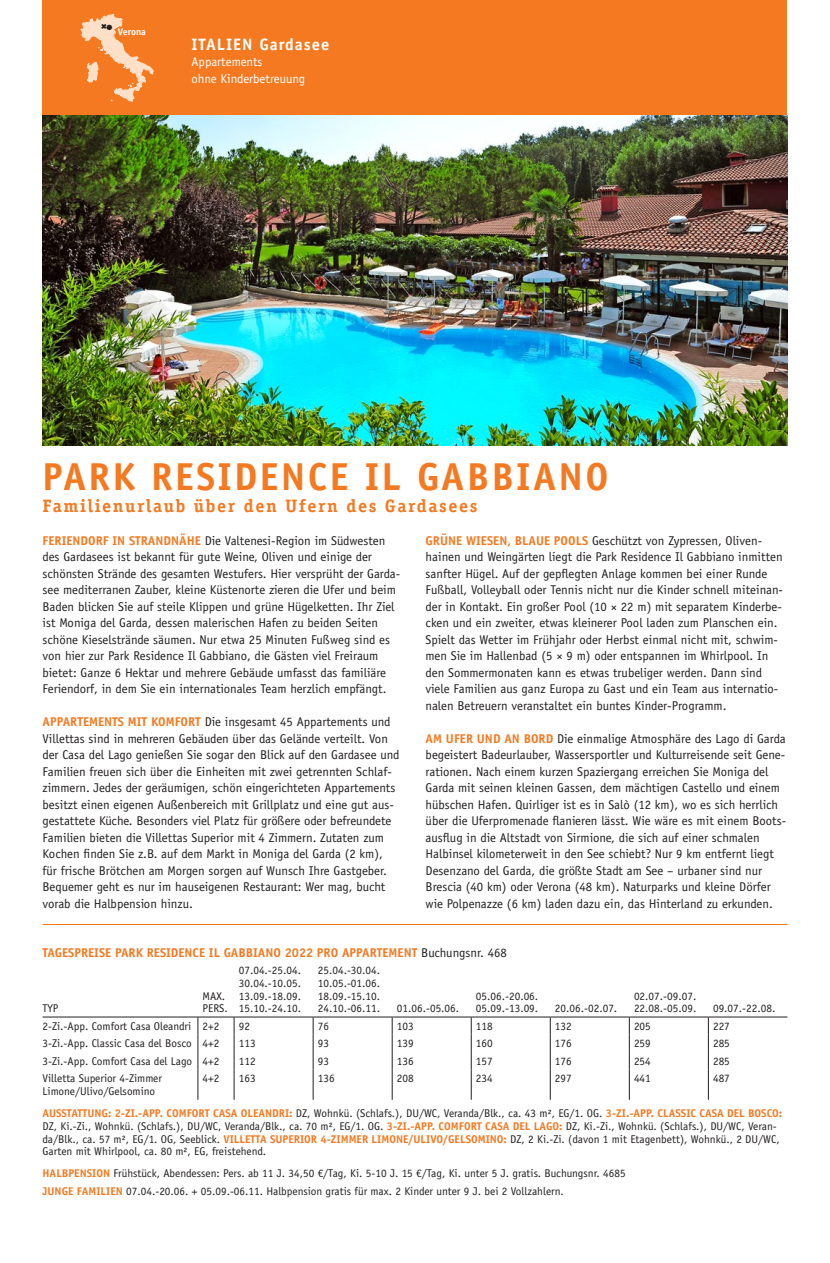
<style>
.page{position:relative;width:830px;height:1263px;background:#fff}
.page>*{position:absolute;margin:0;border:0;box-sizing:border-box;transform-origin:0 0}
.t1{font:700 39px "Officina Sans Std";letter-spacing:.06em;color:#f47921}
.t2{font:700 18px "Officina Serif Std";letter-spacing:.09em;color:#f47921}
.t3{font:700 16.5px "Officina Sans Std";letter-spacing:.06em;color:#fff}
.t4{font:12.75px/16.5px "Officina Sans Std";color:#231f20}
.t5{font:700 12.75px "Officina Sans Std";color:#f47921}
.t6{font:12.75px "Officina Sans Std";color:#fff}
.t7{font:11.25px/12.8px "Officina Sans Std";color:#231f20}
.t8{font:700 9.75px "Officina Sans Std";color:#fff}
.s1{font-weight:700;color:#f47921}
.s2{font-weight:400;color:#231f20}
</style>
<div class="page">
<div style="left:43px;top:0;width:744px;height:116px;background:#f47921"></div>
<img style="left:43px;top:116px;width:744px;height:330px">
<hr style="left:43px;top:1017px;width:155px;height:1px;background:#231f20">
<hr style="left:198px;top:1017px;width:36px;height:1px;background:#231f20">
<hr style="left:234px;top:1017px;width:79px;height:1px;background:#231f20">
<hr style="left:313px;top:1017px;width:79px;height:1px;background:#231f20">
<hr style="left:392px;top:1017px;width:79px;height:1px;background:#231f20">
<hr style="left:471px;top:1017px;width:79px;height:1px;background:#231f20">
<hr style="left:550px;top:1017px;width:79px;height:1px;background:#231f20">
<hr style="left:629px;top:1017px;width:79px;height:1px;background:#231f20">
<hr style="left:708px;top:1017px;width:79px;height:1px;background:#231f20">
<svg style="left:197px;top:1017px;width:1px;height:52px"></svg>
<svg style="left:233px;top:1017px;width:1px;height:52px"></svg>
<svg style="left:312px;top:1017px;width:1px;height:52px"></svg>
<svg style="left:391px;top:1017px;width:1px;height:52px"></svg>
<svg style="left:470px;top:1017px;width:1px;height:52px"></svg>
<svg style="left:549px;top:1017px;width:1px;height:52px"></svg>
<svg style="left:628px;top:1017px;width:1px;height:52px"></svg>
<svg style="left:707px;top:1017px;width:1px;height:52px"></svg>
<hr style="left:197px;top:1069px;width:1px;height:31px;background:#231f20">
<hr style="left:233px;top:1069px;width:1px;height:31px;background:#231f20">
<hr style="left:312px;top:1069px;width:1px;height:31px;background:#231f20">
<hr style="left:391px;top:1069px;width:1px;height:31px;background:#231f20">
<hr style="left:470px;top:1069px;width:1px;height:31px;background:#231f20">
<hr style="left:549px;top:1069px;width:1px;height:31px;background:#231f20">
<hr style="left:628px;top:1069px;width:1px;height:31px;background:#231f20">
<hr style="left:707px;top:1069px;width:1px;height:31px;background:#231f20">
<hr style="left:43px;top:924px;width:744px;height:1px;background:#f47921">
<svg style="left:80px;top:14px;width:74px;height:88px"></svg>
<p class="t8" style="left:118px;top:25px;width:30px">Verona</p>
<p class="t3" style="left:191px;top:34px;width:139px">ITALIEN Gardasee</p>
<p class="t6" style="left:191px;top:54px;width:72px">Appartements</p>
<p class="t6" style="left:191px;top:71px;width:115px">ohne Kinderbetreuung</p>
<h1 class="t1" style="left:43px;top:453px;width:567px">PARK RESIDENCE IL GABBIANO</h1>
<h2 class="t2" style="left:43px;top:494px;width:436px">Familienurlaub über den Ufern des Gardasees</h2>
<p class="t4" style="left:425px;top:532px;width:359px"><span class="s1">GRÜNE WIESEN, BLAUE POOLS</span> Geschützt von Zypressen, Oliven&shy;hainen und Weingärten liegt die Park Residence Il Gabbiano inmitten sanfter Hügel. Auf der gepflegten Anlage kommen bei einer Runde Fußball, Volleyball oder Tennis nicht nur die Kinder schnell miteinan&shy;der in Kontakt. Ein großer Pool (10 × 22 m) mit separatem Kinderbe&shy;cken und ein zweiter, etwas kleinerer Pool laden zum Planschen ein.<br>Spielt das Wetter im Frühjahr oder Herbst einmal nicht mit, schwim&shy;men Sie im Hallenbad (5 × 9 m) oder entspannen im Whirlpool. In den Sommermonaten kann es etwas trubeliger werden. Dann sind viele Familien aus ganz Europa zu Gast und ein Team aus internatio&shy;nalen Betreuern veranstaltet ein buntes Kinder-Programm.</p>
<p class="t4" style="left:425px;top:730px;width:362px"><span class="s1">AM UFER UND AN BORD</span> Die einmalige Atmosphäre des Lago di Garda begeistert Badeurlauber, Wassersportler und Kulturreisende seit Gene-‑ rationen. Nach einem kurzen Spaziergang erreichen Sie Moniga del Garda mit seinen kleinen Gassen, dem mächtigen Castello und einem hübschen Hafen. Quirliger ist es in Salò (12 km), wo es sich herrlich über die Uferpromenade flanieren lässt. Wie wäre es mit einem Boots&shy;ausflug in die Altstadt von Sirmione, die sich auf einer schmalen Halbinsel kilometerweit in den See schiebt? Nur 9 km entfernt liegt Desenzano del Garda, die größte Stadt am See – urbaner sind nur Brescia (40 km) oder Verona (48 km). Naturparks und kleine Dörfer wie Polpenazze (6 km) laden dazu ein, das Hinterland zu erkunden.</p>
<p class="t4" style="left:43px;top:532px;width:358px"><span class="s1">FERIENDORF IN STRANDNÄHE</span> Die Valtenesi-Region im Südwesten des Gardasees ist bekannt für gute Weine, Oliven und einige der schönsten Strände des gesamten Westufers. Hier versprüht der Garda‑ see mediterranen Zauber, kleine Küstenorte zieren die Ufer und beim Baden blicken Sie auf steile Klippen und grüne Hügelketten. Ihr Ziel ist Moniga del Garda, dessen malerischen Hafen zu beiden Seiten schöne Kieselstrände säumen. Nur etwa 25 Minuten Fußweg sind es von hier zur Park Residence Il Gabbiano, die Gästen viel Freiraum bietet: Ganze 6 Hektar und mehrere Gebäude umfasst das familiäre Feriendorf, in dem Sie ein internationales Team herzlich empfängt.</p>
<p class="t4" style="left:43px;top:713px;width:358px"><span class="s1">APPARTEMENTS MIT KOMFORT</span> Die insgesamt 45 Appartements und Villettas sind in mehreren Gebäuden über das Gelände verteilt. Von der Casa del Lago genießen Sie sogar den Blick auf den Gardasee und Familien freuen sich über die Einheiten mit zwei getrennten Schlaf&shy;zimmern. Jedes der geräumigen, schön eingerichteten Appartements besitzt einen eigenen Außenbereich mit Grillplatz und eine gut aus&shy;gestattete Küche. Besonders viel Platz für größere oder befreundete Familien bieten die Villettas Superior mit 4 Zimmern. Zutaten zum Kochen finden Sie z.B. auf dem Markt in Moniga del Garda (2 km), für frische Brötchen am Morgen sorgen auf Wunsch Ihre Gastgeber.<br>Bequemer geht es nur im hauseigenen Restaurant: Wer mag, bucht vorab die Halbpension hinzu.</p>
<p class="t5" style="left:43px;top:944px;width:465px">TAGESPREISE PARK RESIDENCE IL GABBIANO 2022 PRO APPARTEMENT <span class="s2">Buchungsnr. 468</span></p>
<p class="t7" style="left:43px;top:1002px;width:18px">TYP</p>
<p class="t7" style="left:202px;top:989px;width:27px">MAX.<br>PERS.</p>
<p class="t7" style="left:239px;top:964px;width:64px;text-align:justify">07.04.-25.04.<br>30.04.-10.05.<br>13.09.-18.09.<br>15.10.-24.10.</p>
<p class="t7" style="left:318px;top:964px;width:64px;text-align:justify">25.04.-30.04.<br>10.05.-01.06.<br>18.09.-15.10.<br>24.10.-06.11.</p>
<p class="t7" style="left:396px;top:1002px;width:64px">01.06.-05.06.</p>
<p class="t7" style="left:475px;top:989px;width:64px">05.06.-20.06.<br>05.09.-13.09.</p>
<p class="t7" style="left:554px;top:1002px;width:64px">20.06.-02.07.</p>
<p class="t7" style="left:633px;top:989px;width:64px">02.07.-09.07.<br>22.08.-05.09.</p>
<p class="t7" style="left:712px;top:1002px;width:64px">09.07.-22.08.</p>
<p class="t7" style="left:43px;top:1020px;width:178px">2-Zi.-App. Comfort Casa Oleandri 2+2</p>
<p class="t7" style="left:239px;top:1020px;width:13px">92</p>
<p class="t7" style="left:318px;top:1020px;width:13px">76</p>
<p class="t7" style="left:396px;top:1020px;width:18px">103</p>
<p class="t7" style="left:475px;top:1020px;width:18px">118</p>
<p class="t7" style="left:554px;top:1020px;width:18px">132</p>
<p class="t7" style="left:633px;top:1020px;width:18px">205</p>
<p class="t7" style="left:712px;top:1020px;width:18px">227</p>
<p class="t7" style="left:43px;top:1037px;width:178px">3-Zi.-App. Classic Casa del Bosco 4+2</p>
<p class="t7" style="left:239px;top:1037px;width:18px">113</p>
<p class="t7" style="left:318px;top:1037px;width:13px">93</p>
<p class="t7" style="left:396px;top:1037px;width:18px">139</p>
<p class="t7" style="left:475px;top:1037px;width:18px">160</p>
<p class="t7" style="left:554px;top:1037px;width:18px">176</p>
<p class="t7" style="left:633px;top:1037px;width:18px">259</p>
<p class="t7" style="left:712px;top:1037px;width:18px">285</p>
<p class="t7" style="left:43px;top:1055px;width:178px">3-Zi.-App. Comfort Casa del Lago 4+2</p>
<p class="t7" style="left:239px;top:1055px;width:18px">112</p>
<p class="t7" style="left:318px;top:1055px;width:13px">93</p>
<p class="t7" style="left:396px;top:1055px;width:18px">136</p>
<p class="t7" style="left:475px;top:1055px;width:18px">157</p>
<p class="t7" style="left:554px;top:1055px;width:18px">176</p>
<p class="t7" style="left:633px;top:1055px;width:18px">254</p>
<p class="t7" style="left:712px;top:1055px;width:18px">285</p>
<p class="t7" style="left:43px;top:1072px;width:121px">Villetta Superior 4-Zimmer<br>Limone/Ulivo/Gelsomino</p>
<p class="t7" style="left:202px;top:1072px;width:18px">4+2</p>
<p class="t7" style="left:239px;top:1072px;width:18px">163</p>
<p class="t7" style="left:318px;top:1072px;width:18px">136</p>
<p class="t7" style="left:396px;top:1072px;width:18px">208</p>
<p class="t7" style="left:475px;top:1072px;width:18px">234</p>
<p class="t7" style="left:554px;top:1072px;width:18px">297</p>
<p class="t7" style="left:633px;top:1072px;width:18px">441</p>
<p class="t7" style="left:712px;top:1072px;width:18px">487</p>
<p class="t7" style="left:43px;top:1107px;width:740px"><span class="s1">AUSSTATTUNG: 2-ZI.-APP. COMFORT CASA OLEANDRI:</span> DZ, Wohnkü. (Schlafs.), DU/WC, Veranda/Blk., ca. 43 m², EG/1. OG. <span class="s1">3-ZI.-APP. CLASSIC CASA DEL BOSCO:<br></span>DZ, Ki.-Zi., Wohnkü. (Schlafs.), DU/WC, Veranda/Blk., ca. 70 m², EG/1. OG. <span class="s1">3-ZI.-APP. COMFORT CASA DEL LAGO:</span> DZ, Ki.-Zi., Wohnkü. (Schlafs.), DU/WC, Veran&shy;da/Blk., ca. 57 m², EG/1. OG, Seeblick. <span class="s1">VILLETTA SUPERIOR 4-ZIMMER LIMONE/ULIVO/GELSOMINO:</span> DZ, 2 Ki.-Zi. (davon 1 mit Etagenbett), Wohnkü., 2 DU/WC, Garten mit Whirlpool, ca. 80 m², EG, freistehend.</p>
<p class="t7" style="left:43px;top:1165px;width:584px;line-height:17.5px"><span class="s1">HALBPENSION</span> Frühstück, Abendessen: Pers. ab 11 J. 34,50 €/Tag, Ki. 5-10 J. 15 €/Tag, Ki. unter 5 J. gratis. Buchungsnr. 4685<br><span class="s1">JUNGE FAMILIEN</span> 07.04.-20.06. + 05.09.-06.11. Halbpension gratis für max. 2 Kinder unter 9 J. bei 2 Vollzahlern.</p>
</div>
